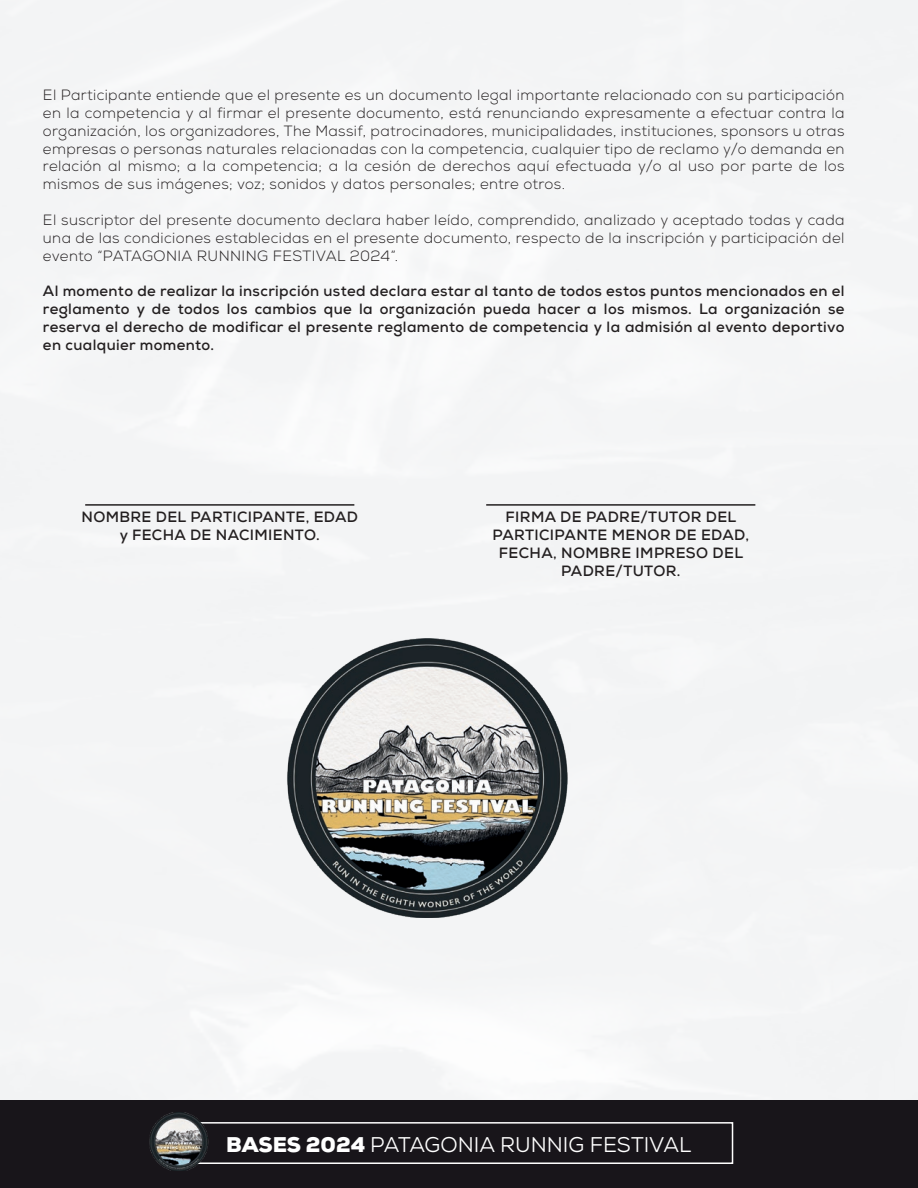
<style>
.page{position:relative;width:918px;height:1188px;background:#fff}
.page>*{position:absolute;margin:0;border:0;box-sizing:border-box;transform-origin:0 0}
.t1{font:21.3px "Nexa";color:#fff}
.t2{font:300 14.85px/17.9px "Nexa";letter-spacing:.025em;color:#231f20;text-align:justify}
.t3{font:700 14.85px/17.9px "Nexa";letter-spacing:.025em;color:#231f20;text-align:center}
.s1{font-weight:900}
</style>
<div class="page">
<div style="left:0;top:1100px;width:918px;height:88px;background:#18151a"></div>
<div style="left:186px;top:1122px;width:547px;height:42px;border:2px solid #fff"></div>
<img style="left:149px;top:1112px;width:61px;height:58px">
<hr style="left:85px;top:504px;width:269px;height:2px;background:#231f20">
<hr style="left:486px;top:504px;width:269px;height:2px;background:#231f20">
<img style="left:276px;top:638px;width:301px;height:280px">
<p class="t2" style="left:43px;top:86px;width:803px">El Participante entiende que el presente es un documento legal importante relacionado con su participación en la competencia y al firmar el presente documento, está renunciando expresamente a efectuar contra la organización, los organizadores, The Massif, patrocinadores, municipalidades, instituciones, sponsors u otras empresas o personas naturales relacionadas con la competencia, cualquier tipo de reclamo y/o demanda en relación al mismo; a la competencia; a la cesión de derechos aquí efectuada y/o al uso por parte de los mismos de sus imágenes; voz; sonidos y datos personales; entre otros.</p>
<p class="t2" style="left:43px;top:211px;width:803px">El suscriptor del presente documento declara haber leído, comprendido, analizado y aceptado todas y cada una de las condiciones establecidas en el presente documento, respecto de la inscripción y participación del evento “PATAGONIA RUNNING FESTIVAL 2024”.</p>
<p class="t3" style="left:43px;top:282px;width:803px;text-align:justify">Al momento de realizar la inscripción usted declara estar al tanto de todos estos puntos mencionados en el reglamento y de todos los cambios que la organización pueda hacer a los mismos. La organización se reserva el derecho de modificar el presente reglamento de competencia y la admisión al evento deportivo en cualquier momento.</p>
<p class="t3" style="left:82px;top:508px;width:278px">NOMBRE DEL PARTICIPANTE, EDAD y FECHA DE NACIMIENTO.</p>
<p class="t3" style="left:492px;top:508px;width:258px">FIRMA DE PADRE/TUTOR DEL<br>PARTICIPANTE MENOR DE EDAD,<br>FECHA, NOMBRE IMPRESO DEL<br>PADRE/TUTOR.</p>
<h1 class="t1" style="left:226px;top:1131px;width:467px"><span class="s1">BASES 2024</span> PATAGONIA RUNNIG FESTIVAL</h1>
</div>
